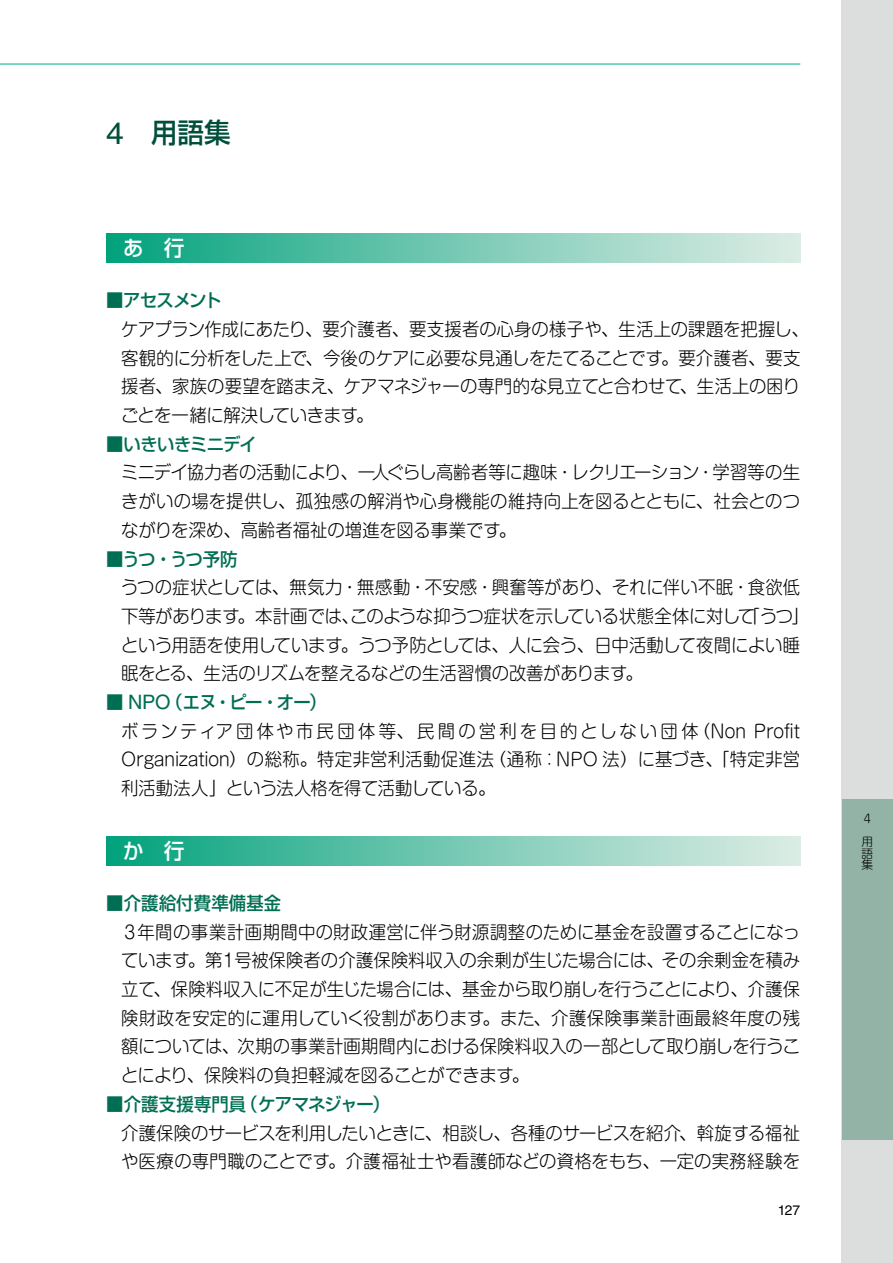
<style>
.page{position:relative;width:893px;height:1263px;background:#fff}
.page>*{position:absolute;margin:0;border:0;box-sizing:border-box;transform-origin:0 0}
.t1{font:500 27.6px "Shin Go Pro";color:#004f3a;scale:.96 1}
.t2{font:500 21.3px "Shin Go Pro";color:#fff;scale:.96 1}
.t3{font:300 18px/28.7px "Shin M Go Pro";letter-spacing:-.005em;color:#000;scale:.96 1}
.t4{font:500 18px "Shin Go Pro";letter-spacing:-.03em;color:#006e53;scale:.96 1}
.t5{font:500 18px "Shin Go Pro";letter-spacing:-.01em;color:#006e53;scale:.96 1}
.t6{font:500 18px "Shin Go Pro";letter-spacing:.01em;color:#006e53;scale:.96 1}
.t7{font:13.8px "Helvetica LT Std";color:#000}
.t8{font:300 11.7px/23.4px "Shin M Go Pro";color:#000}
.s1{font-family:"Helvetica LT Std";font-weight:400;font-size:30.45px}
.s2{font-family:"Helvetica LT Std";font-weight:400;font-size:19.95px}
</style>
<div class="page">
<div style="left:842px;top:0;width:51px;height:1263px;background:#dcdddd"></div>
<hr style="left:0;top:64px;width:800px;height:1px;background:#00ac84">
<div style="left:842px;top:799px;width:51px;height:341px;background:#92b3a6"></div>
<div style="left:106px;top:234px;width:694px;height:29px;background:linear-gradient(to right,#05a37e,#e0ede6)"></div>
<div style="left:106px;top:837px;width:694px;height:28px;background:linear-gradient(to right,#05a37e,#e0ede6)"></div>
<h1 class="t1" style="left:106px;top:110px;width:131px"><span class="s1">4</span> 用語集</h1>
<p class="t2" style="left:123px;top:231px;width:65px">あ 行</p>
<p class="t4" style="left:106px;top:286px;width:122px">■アセスメント</p>
<p class="t3" style="left:121px;top:313px;width:718px">ケアプラン作成にあたり、要介護者、要支援者の心身の様子や、生活上の課題を把握し、客観的に分析をした上で、今後のケアに必要な見通しをたてることです。要介護者、要支援者、家族の要望を踏まえ、ケアマネジャーの専門的な見立てと合わせて、生活上の困りごとを一緒に解決していきます。</p>
<p class="t4" style="left:106px;top:429px;width:158px">■いきいきミニデイ</p>
<p class="t3" style="left:121px;top:456px;width:709px;text-align:justify">ミニデイ協力者の活動により、一人ぐらし高齢者等に趣味・レクリエーション・学習等の生きがいの場を提供し、孤独感の解消や心身機能の維持向上を図るとともに、社会とのつながりを深め、高齢者福祉の増進を図る事業です。</p>
<p class="t4" style="left:106px;top:544px;width:138px">■うつ・うつ予防</p>
<p class="t3" style="left:121px;top:571px;width:718px">うつの症状としては、無気力・無感動・不安感・興奮等があり、それに伴い不眠・食欲低下等があります。本計画では、このような抑うつ症状を示している状態全体に対して「うつ」という用語を使用しています。うつ予防としては、人に会う、日中活動して夜間によい睡眠をとる、生活のリズムを整えるなどの生活習慣の改善があります。</p>
<p class="t4" style="left:106px;top:687px;width:231px">■ <span class="s2">NPO</span>（エヌ・ピー・オー）</p>
<p class="t3" style="left:121px;top:714px;width:709px;text-align:justify">ボランティア団体や市民団体等、民間の営利を目的としない団体（Non Profit Organization）の総称。特定非営利活動促進法（通称：NPO 法）に基づき、「特定非営利活動法人」という法人格を得て活動している。</p>
<p class="t2" style="left:123px;top:834px;width:65px">か 行</p>
<p class="t6" style="left:106px;top:888px;width:183px">■介護給付費準備基金</p>
<p class="t3" style="left:121px;top:915px;width:709px;text-align:justify">３年間の事業計画期間中の財政運営に伴う財源調整のために基金を設置することになっています。第１号被保険者の介護保険料収入の余剰が生じた場合には、その余剰金を積み立て、保険料収入に不足が生じた場合には、基金から取り崩しを行うことにより、介護保険財政を安定的に運用していく役割があります。また、介護保険事業計画最終年度の残額については、次期の事業計画期間内における保険料収入の一部として取り崩しを行うことにより、保険料の負担軽減を図ることができます。</p>
<p class="t5" style="left:106px;top:1089px;width:297px">■介護支援専門員（ケアマネジャー）</p>
<p class="t3" style="left:121px;top:1116px;width:709px">介護保険のサービスを利用したいときに、相談し、各種のサービスを紹介、斡旋する福祉や医療の専門職のことです。介護福祉士や看護師などの資格をもち、一定の実務経験を</p>
<p class="t7" style="left:778px;top:1202px;width:24px">127</p>
<p class="t8" style="left:862px;top:805px;width:12px">4用</p>
<p class="t8" style="left:862px;top:846px;width:13px;line-height:11.7px">語集</p>
</div>
